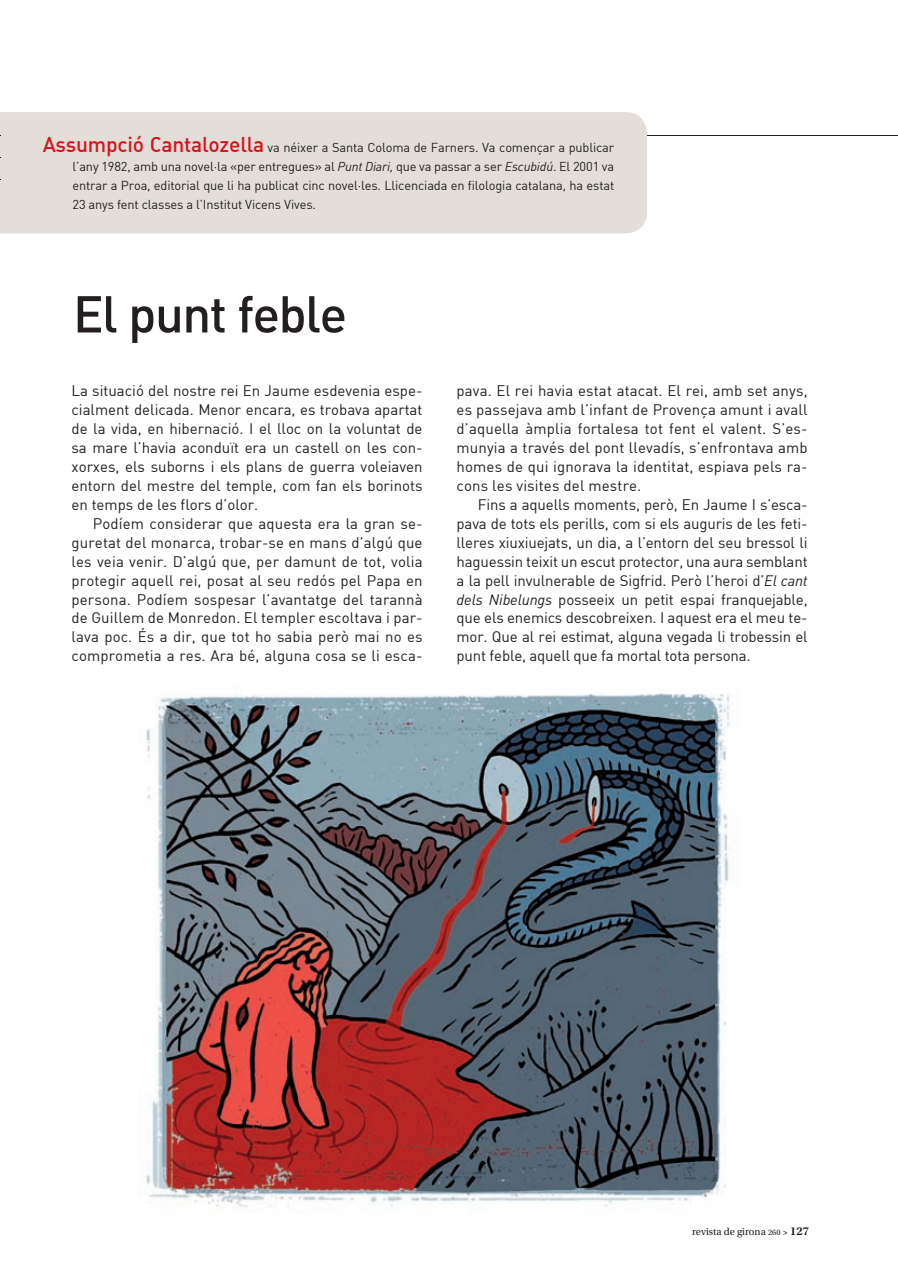
<style>
.page{position:relative;width:898px;height:1279px;background:#fff}
.page>*{position:absolute;margin:0;border:0;box-sizing:border-box;transform-origin:0 0}
.t1{font:51px "DIN Medium Alternate";letter-spacing:-.03em;color:#231f20}
.t2{font:15px/18.9px "DIN";letter-spacing:.005em;color:#231f20;text-align:justify}
.t3{font:12.75px/18.9px "DIN";letter-spacing:-.01em;color:#231f20;text-align:justify}
.t4{font:10.5px "Utopia Std";color:#231f20}
.s1{font-family:"DIN Medium Alternate";font-size:21px;color:#d2161e}
.s2{font-style:italic}
.s3{font-size:8.25px}
.s4{font-weight:600;font-size:9px}
.s5{font-weight:600;font-size:12px}
</style>
<div class="page">
<hr style="left:1px;top:135px;width:896px;height:1px;background:#231f20">
<div style="left:0;top:112px;width:646px;height:121px;background:#e3dfd8"></div>
<img style="left:146px;top:692px;width:584px;height:515px">
<p class="t3" style="left:72px;top:138px;width:543px;text-indent:-30px"><span class="s1">Assumpció Cantalozella</span> va néixer a Santa Coloma de Farners. Va començar a publicar l’any 1982, amb una novel·la «per entregues» al <span class="s2">Punt Diari,</span> que va passar a ser <span class="s2">Escubidú</span>. El 2001 va entrar a Proa, editorial que li ha publicat cinc novel·les. Llicenciada en filologia catalana, ha estat 23 anys fent classes a l’Institut Vicens Vives.</p>
<h1 class="t1" style="left:73px;top:281px;width:275px">El punt feble</h1>
<p class="t2" style="left:71px;top:381px;width:352px">La situació del nostre rei En Jaume esdevenia espe&shy;cialment delicada. Menor encara, es trobava apartat de la vida, en hibernació. I el lloc on la voluntat de sa mare l’havia aconduït era un castell on les con&shy;xorxes, els suborns i els plans de guerra voleiaven entorn del mestre del temple, com fan els borinots en temps de les flors d’olor.</p>
<p class="t2" style="left:71px;top:513px;width:352px;text-indent:21px">Podíem considerar que aquesta era la gran se&shy;guretat del monarca, trobar-se en mans d’algú que les veia venir. D’algú que, per damunt de tot, volia protegir aquell rei, posat al seu redós pel Papa en persona. Podíem sospesar l’avantatge del tarannà de Guillem de Monredon. El templer escoltava i par&shy;lava poc. És a dir, que tot ho sabia però mai no es comprometia a res. Ara bé, alguna cosa se li esca-</p>
<p class="t2" style="left:456px;top:381px;width:352px">pava. El rei havia estat atacat. El rei, amb set anys, es passejava amb l’infant de Provença amunt i avall d’aquella àmplia fortalesa tot fent el valent. S’es&shy;munyia a través del pont llevadís, s’enfrontava amb homes de qui ignorava la identitat, espiava pels ra&shy;cons les visites del mestre.</p>
<p class="t2" style="left:456px;top:495px;width:352px;text-indent:21px">Fins a aquells moments, però, En Jaume I s’esca&shy;pava de tots els perills, com si els auguris de les feti&shy;lleres xiuxiuejats, un dia, a l’entorn del seu bressol li haguessin teixit un escut protector, una aura semblant a la pell invulnerable de Sigfrid. Però l’heroi d’<span class="s2">El cant dels Nibelungs</span> posseeix un petit espai franquejable, que els enemics descobreixen. I aquest era el meu te&shy;mor. Que al rei estimat, alguna vegada li trobessin el punt feble, aquell que fa mortal tota persona.</p>
<p class="t4" style="left:692px;top:1225px;width:118px">revista de girona <span class="s3">260</span> <span class="s4">&gt;</span> <span class="s5">127</span></p>
</div>
